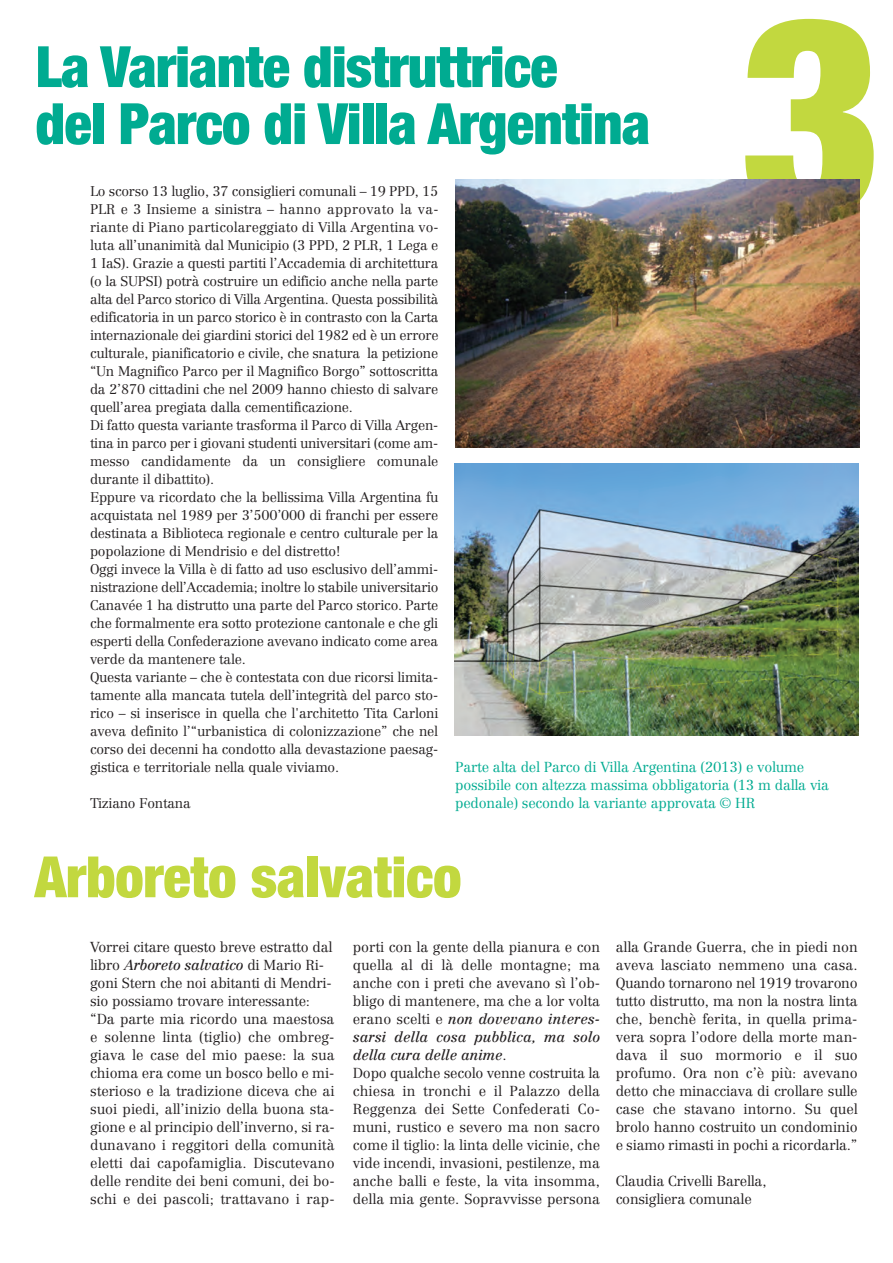
<style>
.page{position:relative;width:893px;height:1263px;background:#fff}
.page>*{position:absolute;margin:0;border:0;box-sizing:border-box;transform-origin:0 0}
.t1{font:900 condensed 275.4px "Helvetica Neue";color:#c2d83f}
.t2{font:900 condensed 57px/57px "Helvetica Neue";letter-spacing:-.015em;color:#00ab91}
.t3{font:900 condensed 57px "Helvetica Neue";letter-spacing:-.005em;color:#c2d83f}
.t4{font:300 14.25px/18px "Centennial";letter-spacing:-.005em;color:#231f20}
.t5{font:300 14.25px/18px "Centennial";letter-spacing:-.015em;color:#00ab91}
.t6{font:300 13.8px/18px "Centennial";letter-spacing:-.015em;color:#231f20}
.s1{font-weight:400;font-style:italic}
</style>
<div class="page">
<img style="left:455px;top:463px;width:404px;height:273px">
<img style="left:456px;top:180px;width:404px;height:268px">
<h1 class="t1" style="left:740px;top:17px;width:145px">3</h1>
<h2 class="t2" style="left:36px;top:43px;width:616px">La Variante distruttrice<br>del Parco di Villa Argentina</h2>
<p class="t6" style="left:90px;top:183px;width:350px">Lo scorso 13 luglio, 37 consiglieri comunali – 19 PPD, 15<br>PLR e 3 Insieme a sinistra – hanno approvato la va&shy;riante di Piano particolareggiato di Villa Argentina vo&shy;luta all’unanimità dal Municipio (3 PPD, 2 PLR, 1 Lega e 1 IaS). Grazie a questi partiti l’Accademia di architettura (o la SUPSI) potrà costruire un edificio anche nella parte alta del Parco storico di Villa Argentina. Questa possibilità edificatoria in un parco storico è in contrasto con la Carta internazionale dei giardini storici del 1982 ed è un errore culturale, pianificatorio e civile, che snatura la petizione “Un Magnifico Parco per il Magnifico Borgo” sottoscritta da 2’870 cittadini che nel 2009 hanno chiesto di salvare quell’area pregiata dalla cementificazione.<br>Di fatto questa variante trasforma il Parco di Villa Argen&shy;tina in parco per i giovani studenti universitari (come am&shy;messo candidamente da un consigliere comunale durante il dibattito).<br>Eppure va ricordato che la bellissima Villa Argentina fu acquistata nel 1989 per 3’500’000 di franchi per essere destinata a Biblioteca regionale e centro culturale per la popolazione di Mendrisio e del distretto!<br>Oggi invece la Villa è di fatto ad uso esclusivo dell’ammi&shy;nistrazione dell’Accademia; inoltre lo stabile universitario Canavée 1 ha distrutto una parte del Parco storico. Parte che formalmente era sotto protezione cantonale e che gli esperti della Confederazione avevano indicato come area verde da mantenere tale.<br>Questa variante – che è contestata con due ricorsi limita&shy;tamente alla mancata tutela dell’integrità del parco sto&shy;rico – si inserisce in quella che l'architetto Tita Carloni aveva definito l’“urbanistica di colonizzazione” che nel corso dei decenni ha condotto alla devastazione paesag&shy;gistica e territoriale nella quale viviamo.</p>
<p class="t6" style="left:90px;top:795px;width:102px">Tiziano Fontana</p>
<p class="t5" style="left:455px;top:759px;width:375px">Parte alta del Parco di Villa Argentina (2013) e volume possibile con altezza massima obbligatoria (13 m dalla via pedonale) secondo la variante approvata © HR</p>
<h2 class="t3" style="left:35px;top:856px;width:428px">Arboreto salvatico</h2>
<p class="t4" style="left:90px;top:939px;width:246px">Vorrei citare questo breve estratto dal libro <span class="s1">Arboreto salvatico</span> di Mario Ri&shy;goni Stern che noi abitanti di Mendri&shy;sio possiamo trovare interessante: “Da parte mia ricordo una maestosa e solenne linta (tiglio) che ombreg&shy;giava le case del mio paese: la sua chioma era come un bosco bello e mi&shy;sterioso e la tradizione diceva che ai suoi piedi, all’inizio della buona sta&shy;gione e al principio dell’inverno, si ra&shy;dunavano i reggitori della comunità eletti dai capofamiglia. Discutevano delle rendite dei beni comuni, dei bo&shy;schi e dei pascoli; trattavano i rap-</p>
<p class="t4" style="left:353px;top:939px;width:249px">porti con la gente della pianura e con quella al di là delle montagne; ma anche con i preti che avevano sì l’ob&shy;bligo di mantenere, ma che a lor volta erano scelti e <span class="s1">non dovevano interes&shy;sarsi della cosa pubblica, ma solo della cura delle anime</span>.<br>Dopo qualche secolo venne costruita la chiesa in tronchi e il Palazzo della Reggenza dei Sette Confederati Co&shy;muni, rustico e severo ma non sacro come il tiglio: la linta delle vicinie, che vide incendi, invasioni, pestilenze, ma anche balli e feste, la vita insomma, della mia gente. Sopravvisse persona</p>
<p class="t4" style="left:616px;top:939px;width:244px;text-align:justify">alla Grande Guerra, che in piedi non aveva lasciato nemmeno una casa.<br>Quando tornarono nel 1919 trovarono tutto distrutto, ma non la nostra linta che, benchè ferita, in quella prima&shy;vera sopra l’odore della morte man&shy;dava il suo mormorio e il suo profumo. Ora non c’è più: avevano detto che minacciava di crollare sulle case che stavano intorno. Su quel brolo hanno costruito un condominio e siamo rimasti in pochi a ricordarla.”</p>
<p class="t4" style="left:616px;top:1173px;width:152px">Claudia Crivelli Barella, consigliera comunale</p>
</div>
